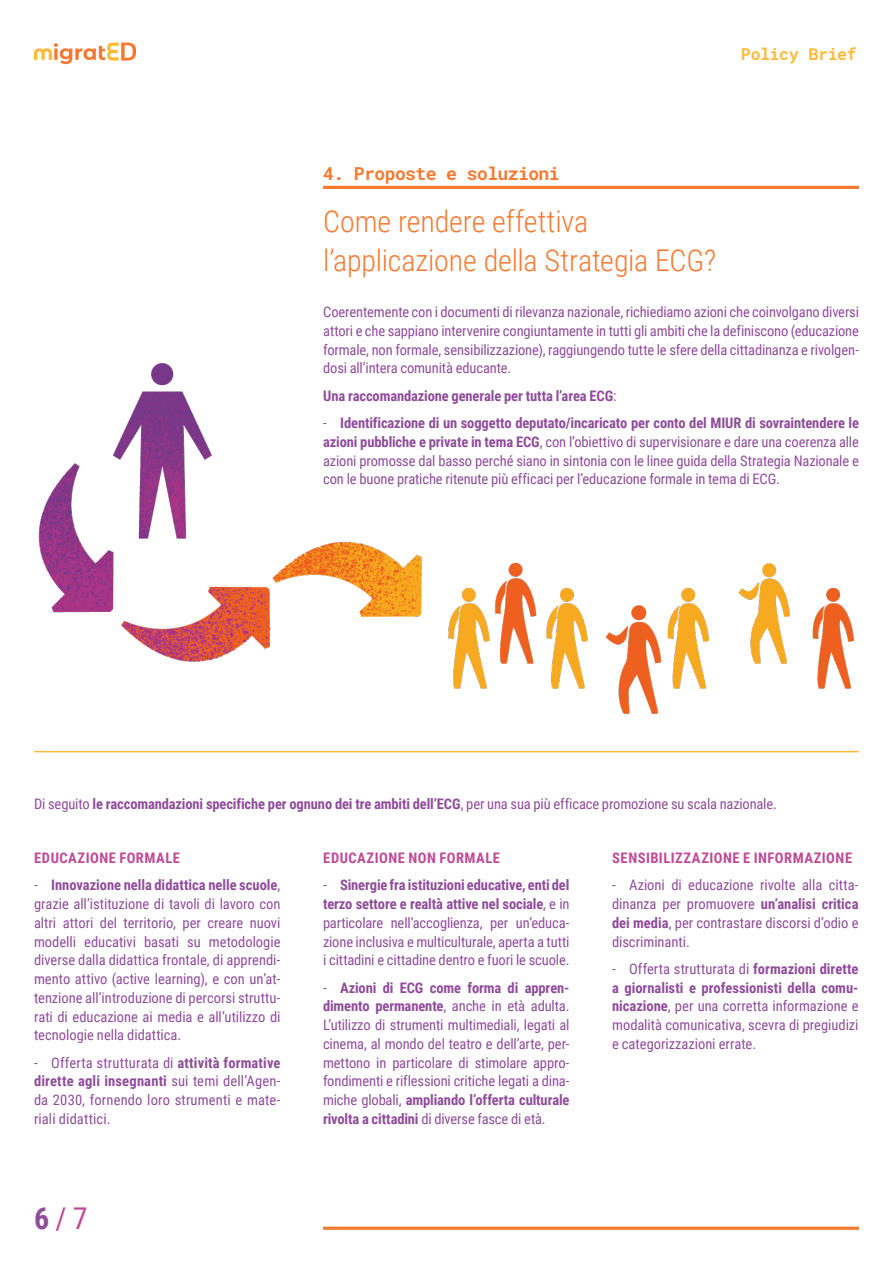
<style>
.page{position:relative;width:893px;height:1263px;background:#fff}
.page>*{position:absolute;margin:0;border:0;box-sizing:border-box;transform-origin:0 0}
.t1{font:300 30px/39px "Roboto Condensed";letter-spacing:-.005em;color:#f67931}
.t2{font:30px "Roboto Condensed";color:#be4b97}
.t3{font:700 18px "Roboto Mono";letter-spacing:-.03em;color:#f67931}
.t4{font:700 16.5px "Roboto Mono";letter-spacing:-.02em;color:#ffba37}
.t5{font:14.55px/18.8px "Roboto Condensed";letter-spacing:-.005em;color:#8f4d9a;text-align:justify}
.t6{font:700 14.55px "Roboto Condensed";letter-spacing:.035em;color:#be4b97}
.t7{font:700 14.55px "Roboto Condensed";letter-spacing:-.01em;color:#8f4d9a}
.s1{font-weight:400}
.s2{font-weight:700}
.s3{font-weight:700;color:#8f4d9a}
</style>
<div class="page">
<img style="left:38px;top:363px;width:817px;height:351px">
<svg style="left:34px;top:43px;width:102px;height:21px"></svg>
<hr style="left:323px;top:186px;width:536px;height:3px;background:#f67931">
<hr style="left:34px;top:751px;width:825px;height:1px;background:#ffba37">
<svg style="left:323px;top:1226px;width:536px;height:4px;background:#f7935a"></svg>
<p class="t4" style="left:741px;top:43px;width:117px">Policy Brief</p>
<p class="t3" style="left:323px;top:162px;width:238px">4. Proposte e soluzioni</p>
<h1 class="t1" style="left:323px;top:201px;width:395px">Come rendere effettiva l’applicazione della Strategia ECG?</h1>
<p class="t5" style="left:323px;top:302px;width:537px">Coerentemente con i documenti di rilevanza nazionale, richiediamo azioni che coinvolgano diversi attori e che sappiano intervenire congiuntamente in tutti gli ambiti che la definiscono (educazione formale, non formale, sensibilizzazione), raggiungendo tutte le sfere della cittadinanza e rivolgen&shy;dosi all’intera comunità educante.</p>
<p class="t7" style="left:323px;top:385px;width:295px">Una raccomandazione generale per tutta l’area ECG<span class="s1">:</span></p>
<p class="t5" style="left:323px;top:413px;width:537px">- <span class="s2">Identificazione di un soggetto deputato/incaricato per conto del MIUR di sovraintendere le azioni pubbliche e private in tema ECG</span>, con l’obiettivo di supervisionare e dare una coerenza alle azioni promosse dal basso perché siano in sintonia con le linee guida della Strategia Nazionale e con le buone pratiche ritenute più efficaci per l’educazione formale in tema di ECG.</p>
<p class="t5" style="left:34px;top:793px;width:744px">Di seguito <span class="s2">le raccomandazioni specifiche per ognuno dei tre ambiti dell’ECG</span>, per una sua più efficace promozione su scala nazionale.</p>
<p class="t6" style="left:34px;top:848px;width:18px">Educa</p>
<p class="t6" style="left:78px;top:848px;width:17px">zione</p>
<p class="t6" style="left:119px;top:848px;width:10px">formale</p>
<p class="t5" style="left:34px;top:875px;width:248px">- <span class="s2">Innovazione nella didattica nelle scuole</span>, grazie all’istituzione di tavoli di lavoro con altri attori del territorio, per creare nuovi modelli educativi basati su metodologie diverse dalla didattica frontale, di apprendi&shy;mento attivo (active learning), e con un’at&shy;tenzione all’introduzione di percorsi struttu&shy;rati di educazione ai media e all’utilizzo di tecnologie nella didattica.</p>
<p class="t5" style="left:34px;top:1052px;width:248px">- Offerta strutturata di <span class="s2">attività formative dirette agli insegnanti</span> sui temi dell’Agen&shy;da 2030, fornendo loro strumenti e mate&shy;riali didattici.</p>
<h1 class="t2" style="left:34px;top:1197px;width:55px"><span class="s3">6</span> / 7</h1>
<p class="t6" style="left:323px;top:848px;width:18px">Educa</p>
<p class="t6" style="left:367px;top:848px;width:17px">zione</p>
<p class="t6" style="left:408px;top:848px;width:10px">non</p>
<p class="t6" style="left:439px;top:848px;width:10px">formale</p>
<p class="t5" style="left:323px;top:875px;width:248px">- <span class="s2">Sinergie fra istituzioni educative, enti del terzo settore e realtà attive nel sociale</span>, e in particolare nell’accoglienza, per un’educa&shy;zione inclusiva e multiculturale, aperta a tutti i cittadini e cittadine dentro e fuori le scuole.</p>
<p class="t5" style="left:323px;top:977px;width:248px">- <span class="s2">Azioni di ECG come forma di appren&shy;dimento permanente</span>, anche in età adulta.<br>L’utilizzo di strumenti multimediali, legati al cinema, al mondo del teatro e dell’arte, per&shy;mettono in particolare di stimolare appro&shy;fondimenti e riflessioni critiche legati a dina&shy;miche globali, <span class="s2">ampliando l’offerta culturale rivolta a cittadini</span> di diverse fasce di età.</p>
<p class="t6" style="left:612px;top:848px;width:16px">Sensibili</p>
<p class="t6" style="left:675px;top:848px;width:43px">zzazione</p>
<p class="t6" style="left:743px;top:848px;width:20px">e informa</p>
<p class="t6" style="left:814px;top:848px;width:17px">zione</p>
<p class="t5" style="left:612px;top:875px;width:248px">- Azioni di educazione rivolte alla citta&shy;dinanza per promuovere <span class="s2">un’analisi critica dei media</span>, per contrastare discorsi d’odio e discriminanti.</p>
<p class="t5" style="left:612px;top:959px;width:248px">- Offerta strutturata di <span class="s2">formazioni dirette a giornalisti e professionisti della comu&shy;nicazione</span>, per una corretta informazione e modalità comunicativa, scevra di pregiudizi e categorizzazioni errate.</p>
</div>
